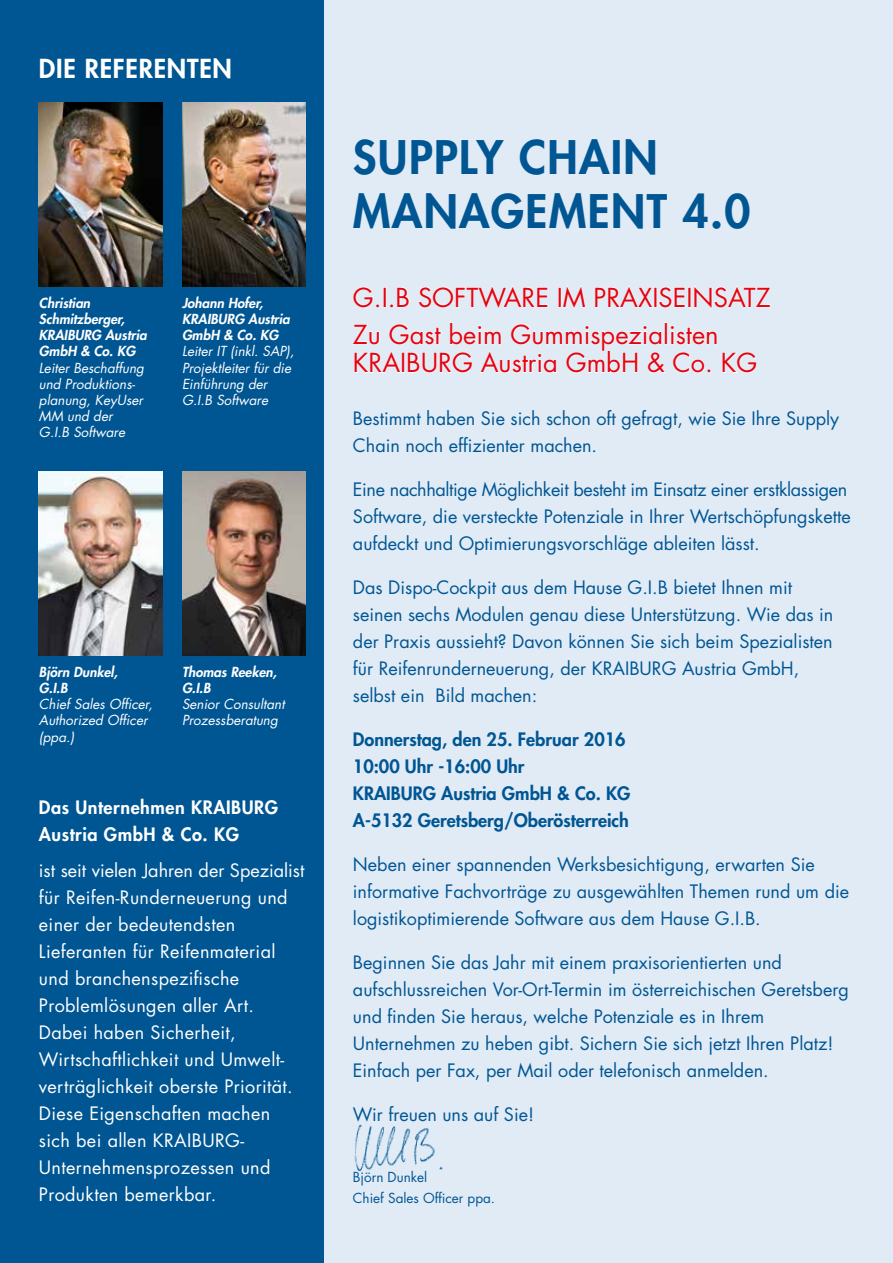
<style>
.page{position:relative;width:893px;height:1263px;background:#e1ebf6}
.page>*{position:absolute;margin:0;border:0;box-sizing:border-box;transform-origin:0 0}
.t1{font:800 45px/54px "Futura Std";letter-spacing:.03em;color:#005693}
.t2{font:25.5px/37px "Futura Std";color:#e30613}
.t3{font:800 25.5px "Futura Std";letter-spacing:.03em;color:#fff}
.t4{font:18px/27px "Futura Std";color:#005693}
.t5{font:18px/27px "Futura Std";letter-spacing:.02em;color:#fff}
.t6{font:800 18px/27px "Futura Std";color:#005693}
.t7{font:800 18px/27px "Futura Std";letter-spacing:.03em;color:#fff}
.t8{font:italic 13.5px/16.2px "Futura Std";color:#fff}
.t9{font:italic 800 13.5px/16.2px "Futura Std";color:#fff}
.t10{font:13.5px/21px "Futura Std";color:#005693}
</style>
<div class="page">
<div style="left:0;top:0;width:323px;height:749px;background:#005693"></div>
<div style="left:0;top:703px;width:323px;height:560px;background:#005693"></div>
<img style="left:39px;top:103px;width:123px;height:184px">
<img style="left:39px;top:471px;width:123px;height:185px">
<img style="left:182px;top:103px;width:123px;height:184px">
<img style="left:182px;top:471px;width:123px;height:185px">
<svg style="left:353px;top:287px;width:57px;height:21px"></svg>
<svg style="left:418px;top:286px;width:130px;height:23px"></svg>
<svg style="left:559px;top:286px;width:27px;height:22px"></svg>
<svg style="left:595px;top:286px;width:58px;height:22px"></svg>
<div style="left:654px;top:288px;width:3px;height:19px;border:1px solid #fff"></div>
<svg style="left:659px;top:287px;width:26px;height:21px"></svg>
<div style="left:688px;top:288px;width:3px;height:19px;border:1px solid #fff"></div>
<svg style="left:694px;top:286px;width:77px;height:22px"></svg>
<div style="left:665px;top:323px;width:2px;height:21px;border:1px solid #fff"></div>
<svg style="left:671px;top:326px;width:46px;height:19px"></svg>
<svg style="left:353px;top:322px;width:312px;height:51px"></svg>
<svg style="left:673px;top:352px;width:38px;height:21px"></svg>
<svg style="left:722px;top:352px;width:35px;height:21px"></svg>
<img style="left:354px;top:1124px;width:89px;height:48px">
<h2 class="t3" style="left:39px;top:53px;width:194px">DIE REFERENTEN</h2>
<p class="t9" style="left:39px;top:295px;width:109px">Christian<br>Schmitzberger,<br>KRAIBURG Austria<br>GmbH &amp; Co. KG</p>
<p class="t8" style="left:39px;top:360px;width:107px">Leiter Beschaffung und Produktions&shy;planung, KeyUser<br>MM und der<br>G.I.B Software</p>
<p class="t9" style="left:182px;top:295px;width:109px">Johann Hofer,<br>KRAIBURG Austria<br>GmbH &amp; Co. KG</p>
<p class="t8" style="left:182px;top:343px;width:114px">Leiter IT (inkl. SAP),<br>Projektleiter für die<br>Einführung der<br>G.I.B Software</p>
<p class="t9" style="left:39px;top:664px;width:80px">Björn Dunkel,<br>G.I.B</p>
<p class="t8" style="left:39px;top:696px;width:115px">Chief Sales Officer,<br>Authorized Officer (ppa.)</p>
<p class="t9" style="left:182px;top:664px;width:96px">Thomas Reeken,<br>G.I.B</p>
<p class="t8" style="left:182px;top:696px;width:104px">Senior Consultant<br>Prozessberatung</p>
<p class="t7" style="left:39px;top:794px;width:241px">Das Unternehmen KRAIBURG<br>Austria GmbH &amp; Co. KG</p>
<p class="t5" style="left:39px;top:857px;width:267px">ist seit vielen Jahren der Spezialist für Reifen-Runderneuerung und einer der bedeutendsten<br>Lieferanten für Reifenmaterial und branchenspezifische<br>Problemlösungen aller Art.<br>Dabei haben Sicherheit,<br>Wirtschaftlichkeit und Umwelt&shy;verträglichkeit oberste Priorität.<br>Diese Eigenschaften machen sich bei allen KRAIBURG-<br>Unternehmensprozessen und<br>Produkten bemerkbar.</p>
<h1 class="t1" style="left:353px;top:131px;width:399px">SUPPLY CHAIN<br>MANAGEMENT 4.0</h1>
<h2 class="t2" style="left:353px;top:279px;width:419px">G.I.B SOFTWARE IM PRAXISEINSATZ<br>Zu Gast beim Gummispezialisten</h2>
<h2 class="t2" style="left:353px;top:345px;width:406px">KRAIBURG Austria GmbH &amp; Co. KG</h2>
<p class="t4" style="left:353px;top:405px;width:488px">Bestimmt haben Sie sich schon oft gefragt, wie Sie Ihre Supply<br>Chain noch effizienter machen.</p>
<p class="t4" style="left:353px;top:476px;width:499px">Eine nachhaltige Möglichkeit besteht im Einsatz einer erstklassigen<br>Software, die versteckte Potenziale in Ihrer Wertschöpfungskette aufdeckt und Optimierungsvorschläge ableiten lässt.</p>
<p class="t4" style="left:353px;top:574px;width:482px">Das Dispo-Cockpit aus dem Hause G.I.B bietet Ihnen mit seinen sechs Modulen genau diese Unterstützung. Wie das in der Praxis aussieht? Davon können Sie sich beim Spezialisten für Reifenrunderneuerung, der KRAIBURG Austria GmbH, selbst ein Bild machen:</p>
<p class="t6" style="left:353px;top:726px;width:279px">Donnerstag, den 25. Februar 2016<br>10:00 Uhr -16:00 Uhr<br>KRAIBURG Austria GmbH &amp; Co. KG<br>A-5132 Geretsberg/Oberösterreich</p>
<p class="t4" style="left:353px;top:851px;width:498px">Neben einer spannenden Werksbesichtigung, erwarten Sie informative Fachvorträge zu ausgewählten Themen rund um die logistikoptimierende Software aus dem Hause G.I.B.</p>
<p class="t4" style="left:353px;top:949px;width:497px">Beginnen Sie das Jahr mit einem praxisorientierten und aufschlussreichen Vor-Ort-Termin im österreichischen Geretsberg und finden Sie heraus, welche Potenziale es in Ihrem Unternehmen zu heben gibt. Sichern Sie sich jetzt Ihren Platz!<br>Einfach per Fax, per Mail oder telefonisch anmelden.</p>
<p class="t4" style="left:353px;top:1101px;width:183px">Wir freuen uns auf Sie!</p>
<p class="t10" style="left:353px;top:1167px;width:144px">Björn Dunkel<br>Chief Sales Officer ppa.</p>
</div>
